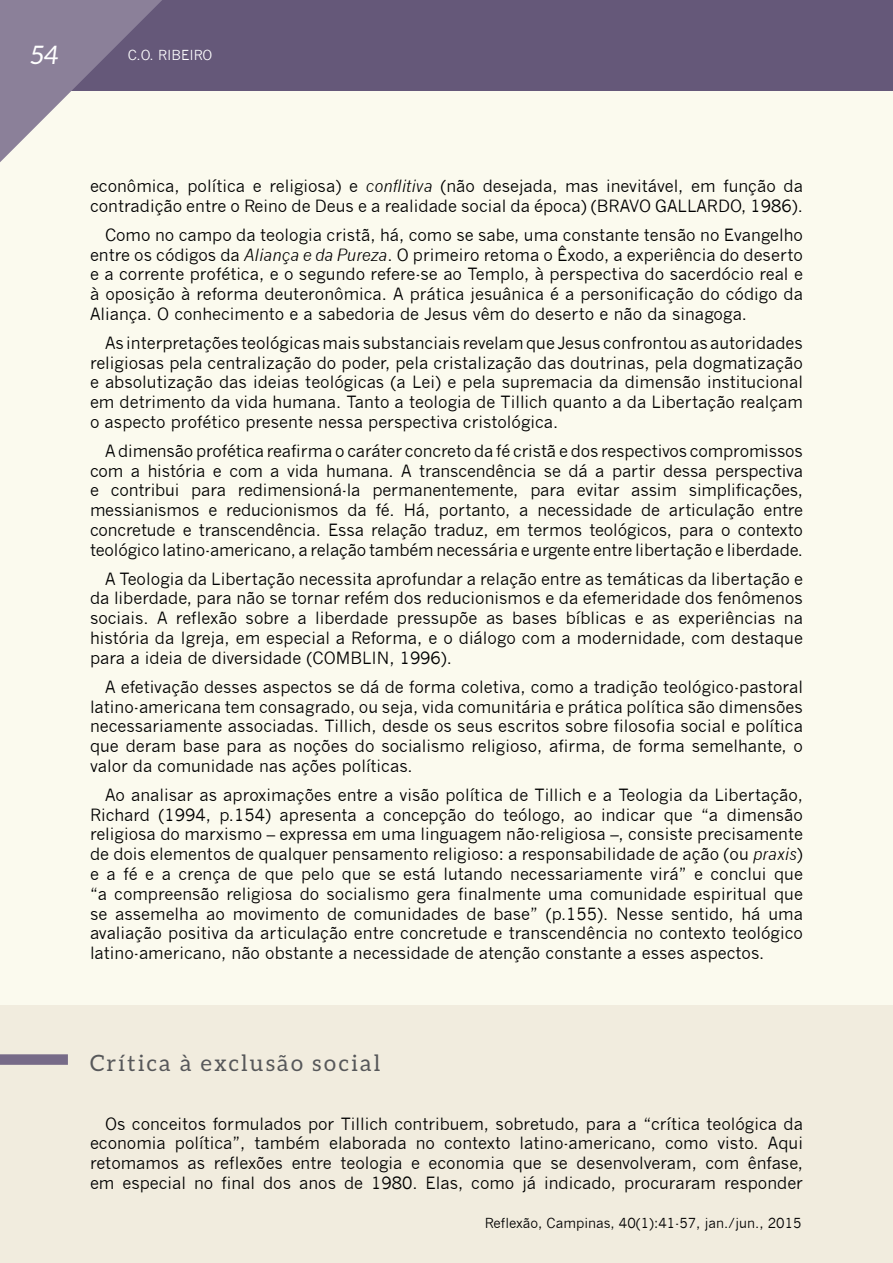
<style>
.page{position:relative;width:893px;height:1263px;background:#f1ecde}
.page>*{position:absolute;margin:0;border:0;box-sizing:border-box;transform-origin:0 0}
.t1{font:italic 25.5px "Aleo";color:#fff}
._05_2__sub_2{font:22.5px "Aleo";letter-spacing:.1em;color:#57585a}
._05_0_texto{font:16.5px/19.8px "News Gothic";color:#000;text-align:justify}
.t2{font:13.5px "News Gothic";color:#000}
.t3{font:13.5px "News Gothic";color:#fff}
.s1{font-style:italic}
</style>
<div class="page">
<div style="left:0;top:87px;width:893px;height:918px;background:#fbfaee"></div>
<div style="left:0;top:1054px;width:68px;height:11px;background:#776b88"></div>
<div style="left:0;top:0;width:893px;height:90px;background:#655879"></div>
<svg style="left:0;top:0;width:162px;height:162px"></svg>
<h1 class="t1" style="left:31px;top:40px;width:29px">54</h1>
<p class="t3" style="left:128px;top:47px;width:86px">C.O. RIBEIRO</p>
<p class="_05_0_texto" style="left:90px;top:176px;width:714px">econômica, política e religiosa) e <span class="s1">conflitiva</span> (não desejada, mas inevitável, em função da contradição entre o Reino de Deus e a realidade social da época) (BRAVO GALLARDO, 1986).</p>
<p class="_05_0_texto" style="left:90px;top:225px;width:714px;text-indent:15px">Como no campo da teologia cristã, há, como se sabe, uma constante tensão no Evangelho entre os códigos da <span class="s1">Aliança e da Pureza</span>. O primeiro retoma o Êxodo, a experiência do deserto e a corrente profética, e o segundo refere-se ao Templo, à perspectiva do sacerdócio real e à oposição à reforma deuteronômica. A prática jesuânica é a personificação do código da Aliança. O conhecimento e a sabedoria de Jesus vêm do deserto e não da sinagoga.</p>
<p class="_05_0_texto" style="left:90px;top:333px;width:714px;text-indent:15px">As interpretações teológicas mais substanciais revelam que Jesus confrontou as autoridades religiosas pela centralização do poder, pela cristalização das doutrinas, pela dogmatização e absolutização das ideias teológicas (a Lei) e pela supremacia da dimensão institucional em detrimento da vida humana. Tanto a teologia de Tillich quanto a da Libertação realçam o aspecto profético presente nessa perspectiva cristológica.</p>
<p class="_05_0_texto" style="left:90px;top:441px;width:714px;text-indent:15px">A dimensão profética reafirma o caráter concreto da fé cristã e dos respectivos compromissos com a história e com a vida humana. A transcendência se dá a partir dessa perspectiva e contribui para redimensioná-la permanentemente, para evitar assim simplificações, messianismos e reducionismos da fé. Há, portanto, a necessidade de articulação entre concretude e transcendência. Essa relação traduz, em termos teológicos, para o contexto teológico latino-americano, a relação também necessária e urgente entre libertação e liberdade.</p>
<p class="_05_0_texto" style="left:90px;top:569px;width:714px;text-indent:15px">A Teologia da Libertação necessita aprofundar a relação entre as temáticas da libertação e da liberdade, para não se tornar refém dos reducionismos e da efemeridade dos fenômenos sociais. A reflexão sobre a liberdade pressupõe as bases bíblicas e as experiências na história da Igreja, em especial a Reforma, e o diálogo com a modernidade, com destaque para a ideia de diversidade (COMBLIN, 1996).</p>
<p class="_05_0_texto" style="left:90px;top:677px;width:714px;text-indent:15px">A efetivação desses aspectos se dá de forma coletiva, como a tradição teológico-pastoral latino-americana tem consagrado, ou seja, vida comunitária e prática política são dimensões necessariamente associadas. Tillich, desde os seus escritos sobre filosofia social e política que deram base para as noções do socialismo religioso, afirma, de forma semelhante, o valor da comunidade nas ações políticas.</p>
<p class="_05_0_texto" style="left:90px;top:785px;width:714px;text-indent:15px">Ao analisar as aproximações entre a visão política de Tillich e a Teologia da Libertação, Richard (1994, p.154) apresenta a concepção do teólogo, ao indicar que “a dimensão religiosa do marxismo – expressa em uma linguagem não-religiosa –, consiste precisamente de dois elementos de qualquer pensamento religioso: a responsabilidade de ação (ou <span class="s1">praxis</span>) e a fé e a crença de que pelo que se está lutando necessariamente virá” e conclui que “a compreensão religiosa do socialismo gera finalmente uma comunidade espiritual que se assemelha ao movimento de comunidades de base” (p.155). Nesse sentido, há uma avaliação positiva da articulação entre concretude e transcendência no contexto teológico latino-americano, não obstante a necessidade de atenção constante a esses aspectos.</p>
<p class="_05_2__sub_2" style="left:90px;top:1050px;width:292px">Crítica à exclusão social</p>
<p class="_05_0_texto" style="left:90px;top:1114px;width:714px;text-indent:15px">Os conceitos formulados por Tillich contribuem, sobretudo, para a “crítica teológica da economia política”, também elaborada no contexto latino-americano, como visto. Aqui retomamos as reflexões entre teologia e economia que se desenvolveram, com ênfase, em especial no final dos anos de 1980. Elas, como já indicado, procuraram responder</p>
<p class="t2" style="left:485px;top:1215px;width:318px">Reflexão, Campinas, 40(1):41-57, jan./jun., 2015</p>
</div>
